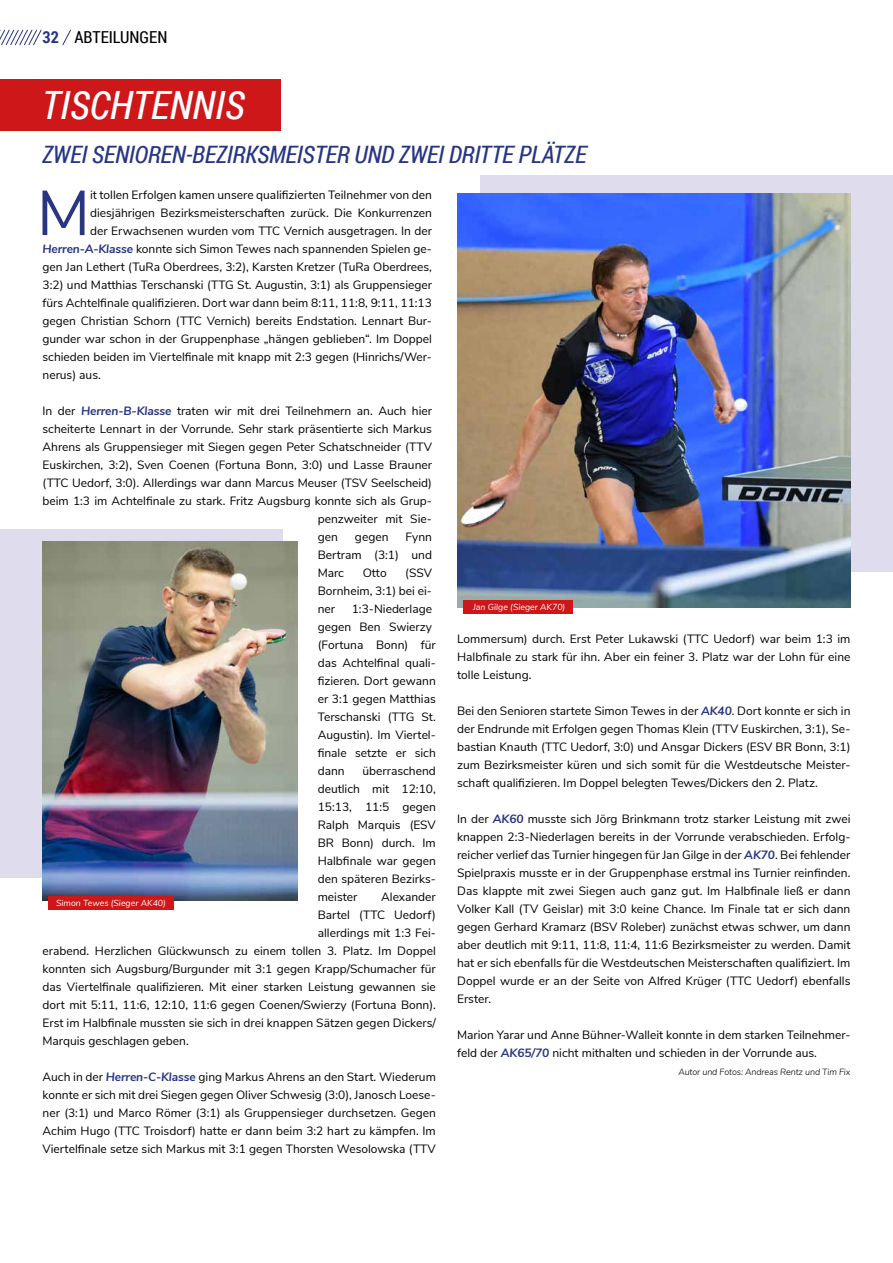
<style>
.page{position:relative;width:893px;height:1263px;background:#fff}
.page>*{position:absolute;margin:0;border:0;box-sizing:border-box;transform-origin:0 0}
.t1{font:63px "Nunito Sans";color:#283583}
.t2{font:italic 39px "Roboto Condensed";color:#fff}
.t3{font:italic 24px "Roboto Condensed";letter-spacing:-.01em;color:#283583}
.t4{font:16.5px "Roboto Condensed";color:#000}
.t5{font:12px/18px "Nunito Sans";color:#000;text-align:justify}
.t6{font:italic 300 9px "Nunito Sans";letter-spacing:-.01em;color:#000}
.t7{font:italic 8.7px "Nunito Sans";color:#fff}
.s1{font-weight:700;color:#283583}
.s2{font-weight:700;font-style:italic;color:#283583}
</style>
<div class="page">
<div style="left:0;top:79px;width:281px;height:51px;background:#cd1719"></div>
<div style="left:480px;top:176px;width:413px;height:396px;background:#dedced"></div>
<div style="left:0;top:530px;width:283px;height:348px;background:#dedced"></div>
<img style="left:457px;top:194px;width:393px;height:414px">
<div style="left:463px;top:600px;width:110px;height:14px;background:#cd1719"></div>
<img style="left:43px;top:542px;width:255px;height:359px">
<div style="left:49px;top:896px;width:125px;height:13px;background:#cd1719"></div>
<svg style="left:0;top:29px;width:42px;height:17px"></svg>
<svg style="left:62px;top:29px;width:9px;height:17px"></svg>
<h3 class="t4" style="left:43px;top:26px;width:126px"><span class="s1">32</span> ABTEILUNGEN</h3>
<h2 class="t2" style="left:41px;top:78px;width:204px">TISCHTENNIS</h2>
<h3 class="t3" style="left:42px;top:138px;width:546px">ZWEI SENIOREN-BEZIRKSMEISTER UND ZWEI DRITTE PLÄTZE</h3>
<h1 class="t1" style="left:37px;top:167px;width:55px">M</h1>
<p class="t5" style="left:90px;top:185px;width:343px">it tollen Erfolgen kamen unsere qualifizierten Teilnehmer von den</p>
<p class="t5" style="left:90px;top:203px;width:343px">diesjährigen Bezirksmeisterschaften zurück. Die Konkurrenzen</p>
<p class="t5" style="left:90px;top:221px;width:343px">der Erwachsenen wurden vom TTC Vernich ausgetragen. In der</p>
<p class="t5" style="left:43px;top:239px;width:391px"><span class="s2">Herren-A-Klasse</span> konnte sich Simon Tewes nach spannenden Spielen ge-</p>
<p class="t5" style="left:43px;top:257px;width:391px">gen Jan Lethert (TuRa Oberdrees, 3:2), Karsten Kretzer (TuRa Oberdrees,</p>
<p class="t5" style="left:43px;top:275px;width:391px">3:2) und Matthias Terschanski (TTG St. Augustin, 3:1) als Gruppensieger</p>
<p class="t5" style="left:43px;top:293px;width:391px">fürs Achtelfinale qualifizieren. Dort war dann beim 8:11, 11:8, 9:11, 11:13</p>
<p class="t5" style="left:43px;top:311px;width:391px">gegen Christian Schorn (TTC Vernich) bereits Endstation. Lennart Bur-</p>
<p class="t5" style="left:43px;top:329px;width:391px">gunder war schon in der Gruppenphase „hängen geblieben“. Im Doppel</p>
<p class="t5" style="left:43px;top:347px;width:391px">schieden beiden im Viertelfinale mit knapp mit 2:3 gegen (Hinrichs/Wer-</p>
<p class="t5" style="left:43px;top:365px;width:60px">nerus) aus.</p>
<p class="t5" style="left:43px;top:401px;width:391px">In der <span class="s2">Herren-B-Klasse</span> traten wir mit drei Teilnehmern an. Auch hier</p>
<p class="t5" style="left:43px;top:419px;width:391px">scheiterte Lennart in der Vorrunde. Sehr stark präsentierte sich Markus</p>
<p class="t5" style="left:43px;top:437px;width:391px">Ahrens als Gruppensieger mit Siegen gegen Peter Schatschneider (TTV</p>
<p class="t5" style="left:43px;top:455px;width:391px">Euskirchen, 3:2), Sven Coenen (Fortuna Bonn, 3:0) und Lasse Brauner</p>
<p class="t5" style="left:43px;top:473px;width:391px">(TTC Uedorf, 3:0). Allerdings war dann Marcus Meuser (TSV Seelscheid)</p>
<p class="t5" style="left:43px;top:491px;width:391px">beim 1:3 im Achtelfinale zu stark. Fritz Augsburg konnte sich als Grup-</p>
<p class="t5" style="left:318px;top:509px;width:116px">penzweiter mit Sie-</p>
<p class="t5" style="left:318px;top:527px;width:22px">gen</p>
<p class="t5" style="left:355px;top:527px;width:35px">gegen</p>
<p class="t5" style="left:318px;top:527px;width:116px;text-indent:88px">Fynn Bertram (3:1) und Marc</p>
<p class="t5" style="left:318px;top:563px;width:116px;text-indent:88px">(SSV Bornheim, 3:1) bei ei&shy;ner</p>
<p class="t5" style="left:363px;top:563px;width:26px">Otto</p>
<p class="t5" style="left:318px;top:599px;width:120px;text-align:left;text-indent:34px">1:3-Niederlage gegen Ben Swierzy (Fortuna Bonn) für das Achtelfinal quali&shy;fizieren. Dort gewann er 3:1 gegen Matthias<br>Terschanski (TTG St.<br>Augustin). Im Viertel&shy;finale setzte er sich dann</p>
<p class="t5" style="left:318px;top:761px;width:120px;text-indent:45px">überraschend deutlich mit 12:10, 15:13, 11:5 gegen Ralph Marquis (ESV BR Bonn) durch. Im Halbfinale war gegen den späteren Bezirks&shy;meister</p>
<p class="t5" style="left:381px;top:887px;width:56px">Alexander</p>
<p class="t5" style="left:318px;top:905px;width:120px">Bartel (TTC Uedorf)</p>
<p class="t5" style="left:318px;top:923px;width:120px">allerdings mit 1:3 Fei-</p>
<p class="t5" style="left:43px;top:941px;width:395px">erabend. Herzlichen Glückwunsch zu einem tollen 3. Platz. Im Doppel</p>
<p class="t5" style="left:43px;top:959px;width:395px">konnten sich Augsburg/Burgunder mit 3:1 gegen Krapp/Schumacher für</p>
<p class="t5" style="left:43px;top:977px;width:395px">das Viertelfinale qualifizieren. Mit einer starken Leistung gewannen sie</p>
<p class="t5" style="left:43px;top:995px;width:395px">dort mit 5:11, 11:6, 12:10, 11:6 gegen Coenen/Swierzy (Fortuna Bonn).</p>
<p class="t5" style="left:43px;top:1013px;width:395px">Erst im Halbfinale mussten sie sich in drei knappen Sätzen gegen Dickers/</p>
<p class="t5" style="left:43px;top:1031px;width:148px">Marquis geschlagen geben.</p>
<p class="t5" style="left:43px;top:1067px;width:395px">Auch in der <span class="s2">Herren-C-Klasse</span> ging Markus Ahrens an den Start. Wiederum konnte er sich mit drei Siegen gegen Oliver Schwesig (3:0), Janosch Loese&shy;ner (3:1) und Marco Römer (3:1) als Gruppensieger durchsetzen. Gegen Achim Hugo (TTC Troisdorf) hatte er dann beim 3:2 hart zu kämpfen. Im Viertelfinale setze sich Markus mit 3:1 gegen Thorsten Wesolowska (TTV</p>
<p class="t7" style="left:56px;top:896px;width:111px">Simon Tewes (Sieger AK40)</p>
<p class="t7" style="left:473px;top:601px;width:94px">Jan Gilge (Sieger AK70)</p>
<p class="t5" style="left:457px;top:629px;width:395px">Lommersum) durch. Erst Peter Lukawski (TTC Uedorf) war beim 1:3 im Halbfinale zu stark für ihn. Aber ein feiner 3. Platz war der Lohn für eine tolle Leistung.</p>
<p class="t5" style="left:457px;top:701px;width:395px">Bei den Senioren startete Simon Tewes in der <span class="s2">AK40</span>. Dort konnte er sich in der Endrunde mit Erfolgen gegen Thomas Klein (TTV Euskirchen, 3:1), Se&shy;bastian Knauth (TTC Uedorf, 3:0) und Ansgar Dickers (ESV BR Bonn, 3:1) zum Bezirksmeister küren und sich somit für die Westdeutsche Meister&shy;schaft qualifizieren. Im Doppel belegten Tewes/Dickers den 2. Platz.</p>
<p class="t5" style="left:457px;top:809px;width:395px">In der <span class="s2">AK60</span> musste sich Jörg Brinkmann trotz starker Leistung mit zwei knappen 2:3-Niederlagen bereits in der Vorrunde verabschieden. Erfolg&shy;reicher verlief das Turnier hingegen für Jan Gilge in der <span class="s2">AK70</span>. Bei fehlender Spielpraxis musste er in der Gruppenphase erstmal ins Turnier reinfinden.<br>Das klappte mit zwei Siegen auch ganz gut. Im Halbfinale ließ er dann Volker Kall (TV Geislar) mit 3:0 keine Chance. Im Finale tat er sich dann gegen Gerhard Kramarz (BSV Roleber) zunächst etwas schwer, um dann aber deutlich mit 9:11, 11:8, 11:4, 11:6 Bezirksmeister zu werden. Damit hat er sich ebenfalls für die Westdeutschen Meisterschaften qualifiziert. Im Doppel wurde er an der Seite von Alfred Krüger (TTC Uedorf) ebenfalls Erster.</p>
<p class="t5" style="left:457px;top:1025px;width:395px">Marion Yarar und Anne Bühner-Walleit konnte in dem starken Teilnehmer&shy;feld der <span class="s2">AK65/70</span> nicht mithalten und schieden in der Vorrunde aus.</p>
<p class="t6" style="left:678px;top:1065px;width:174px">Autor und Fotos: Andreas Rentz und Tim Fix</p>
</div>
